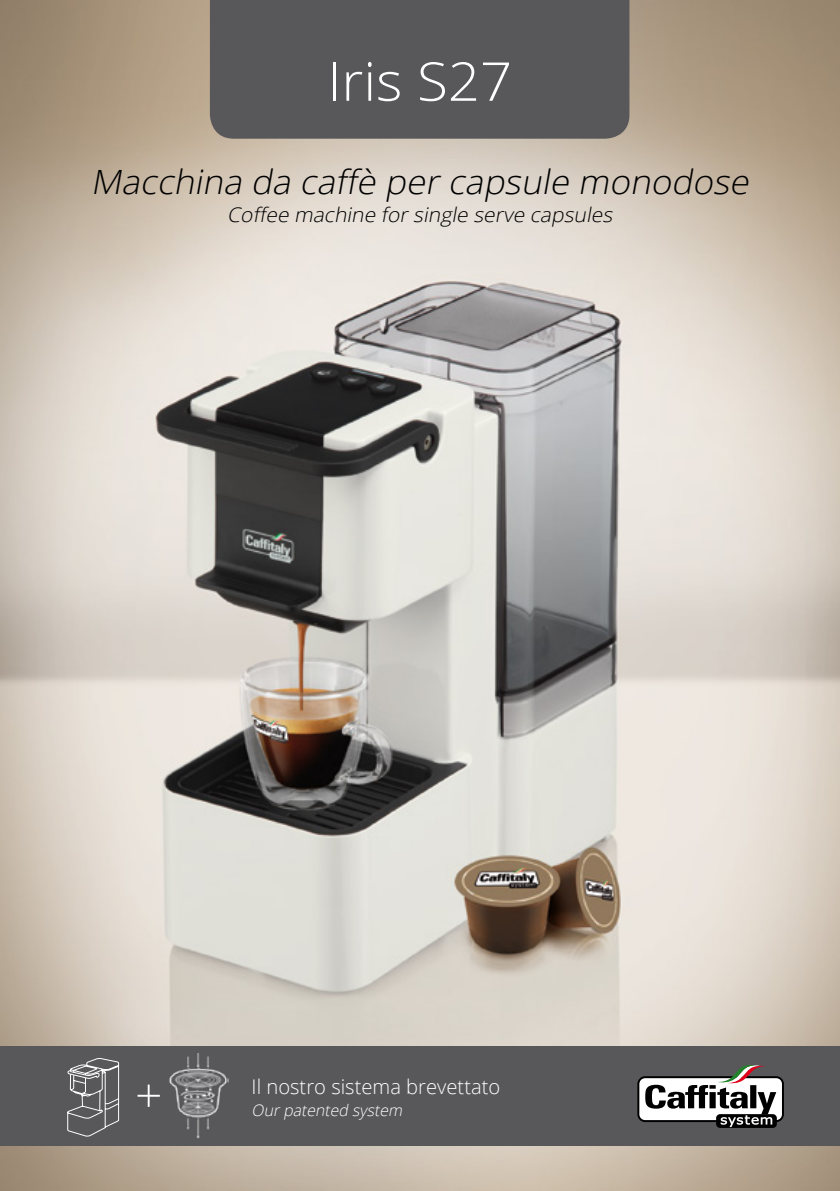
<style>
.page{position:relative;width:840px;height:1191px;background:#fff}
.page>*{position:absolute;margin:0;border:0;box-sizing:border-box;transform-origin:0 0}
.t1{font:300 53.6px "Open Sans";color:#fff;scale:1.05 1}
.t2{font:italic 300 33.4px "Open Sans";color:#000;scale:1.05 1}
.t3{font:300 20.2px "Open Sans";color:#fff}
.t4{font:italic 300 20px "Open Sans";color:#000;scale:1.05 1}
.t5{font:italic 300 15.8px "Open Sans";color:#fff}
</style>
<div class="page">
<img style="left:0;top:0;width:839px;height:1191px">
<div style="left:0;top:1046px;width:839px;height:100px;background:#58585a"></div>
<div style="left:210px;top:0;width:419px;height:139px;background:#58585a"></div>
<svg style="left:637px;top:1065px;width:146px;height:63px"></svg>
<svg style="left:137px;top:1084px;width:23px;height:22px"></svg>
<img style="left:169px;top:1054px;width:60px;height:85px">
<svg style="left:67px;top:1058px;width:53px;height:79px"></svg>
<h1 class="t1" style="left:327px;top:45px;width:177px">Iris S27</h1>
<h2 class="t2" style="left:91px;top:159px;width:635px">Macchina da caffè percapsule monodose</h2>
<p class="t4" style="left:227px;top:201px;width:372px">Coffee machine forsingle serve capsules</p>
<p class="t3" style="left:251px;top:1072px;width:250px">Il nostro sistema brevettato</p>
<p class="t5" style="left:251px;top:1099px;width:156px">Ourpatented system</p>
</div>
